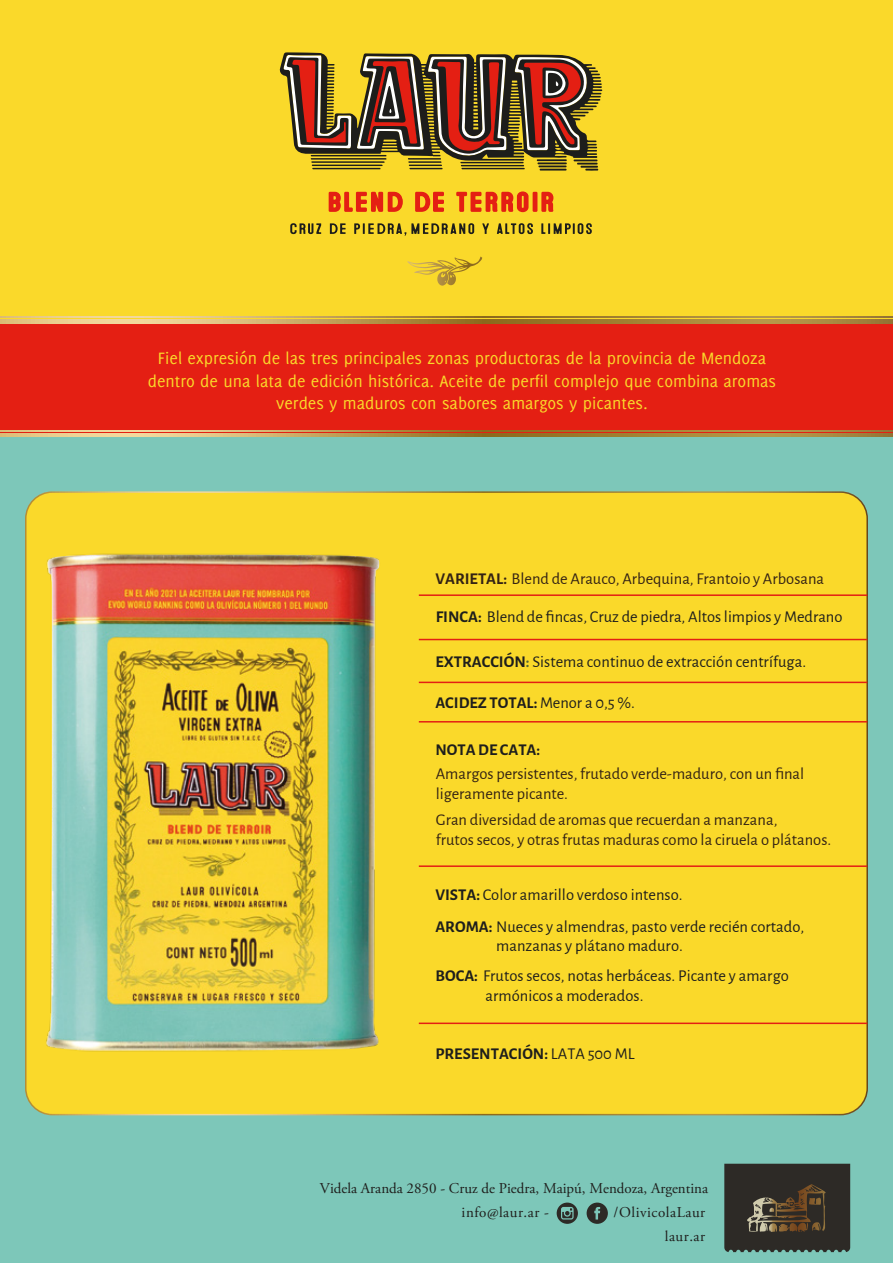
<style>
.page{position:relative;width:893px;height:1263px;background:#fff}
.page>*{position:absolute;margin:0;border:0;box-sizing:border-box;transform-origin:0 0}
.t1{font:18px/22.6px "Delicious";color:#fad92a;text-align:center}
.t2{font:16.5px/31.5px "Alegreya Sans";letter-spacing:.005em;color:#1e1e1c}
.t3{font:16.5px/19.8px "Alegreya Sans";color:#332214}
.t4{font:700 16.5px "Alegreya Sans";color:#1e1e1c}
.t5{font:15px "Adobe Garamond Pro";color:#1f1f1d}
.t6{font:15px "Adobe Garamond Pro";letter-spacing:.035em;color:#1f1f1d}
.s1{font-weight:700}
.s2{font-weight:700;color:#536535}
.s3{font-weight:400}
</style>
<div class="page">
<div style="left:0;top:437px;width:893px;height:826px;background:#7dc7b9"></div>
<div style="left:26px;top:492px;width:841px;height:622px;background:#fad92a;border-radius:27px"></div>
<div style="left:0;top:319px;width:893px;height:116px;background:#e41f13"></div>
<div style="left:0;top:0;width:893px;height:320px;background:#fad92a"></div>
<svg style="left:724px;top:1164px;width:126px;height:88px"></svg>
<hr style="left:419px;top:594px;width:448px;height:2px;background:#e41f13">
<hr style="left:419px;top:639px;width:448px;height:1px;background:#e41f13">
<hr style="left:419px;top:682px;width:448px;height:1px;background:#e41f13">
<hr style="left:419px;top:721px;width:448px;height:1px;background:#e41f13">
<hr style="left:419px;top:865px;width:448px;height:2px;background:#e41f13">
<hr style="left:419px;top:1022px;width:448px;height:2px;background:#e41f13">
<img style="left:25px;top:503px;width:396px;height:586px">
<svg style="left:587px;top:1202px;width:21px;height:22px"></svg>
<svg style="left:557px;top:1202px;width:21px;height:22px"></svg>
<svg style="left:329px;top:192px;width:74px;height:20px"></svg>
<svg style="left:415px;top:192px;width:29px;height:20px"></svg>
<svg style="left:456px;top:191px;width:72px;height:21px"></svg>
<hr style="left:533px;top:192px;width:4px;height:19px;background:#e41f13">
<svg style="left:541px;top:192px;width:12px;height:20px"></svg>
<svg style="left:290px;top:223px;width:31px;height:11px"></svg>
<svg style="left:330px;top:223px;width:16px;height:11px"></svg>
<svg style="left:482px;top:223px;width:7px;height:11px"></svg>
<svg style="left:497px;top:223px;width:36px;height:11px"></svg>
<svg style="left:541px;top:223px;width:51px;height:11px"></svg>
<svg style="left:354px;top:223px;width:120px;height:13px"></svg>
<svg style="left:279px;top:52px;width:323px;height:119px"></svg>
<svg style="left:407px;top:257px;width:75px;height:29px"></svg>
<svg style="left:0;top:430px;width:893px;height:2px"></svg>
<svg style="left:0;top:433px;width:893px;height:4px"></svg>
<svg style="left:0;top:316px;width:893px;height:2px"></svg>
<svg style="left:0;top:319px;width:893px;height:4px"></svg>
<p class="t1" style="left:148px;top:347px;width:630px">Fiel expresión de las tres principales zonas productoras de la provincia de Mendoza dentro de una lata de edición histórica. Aceite de perfil complejo que combina aromas verdes y maduros con sabores amargos y picantes.</p>
<p class="t3" style="left:435px;top:568px;width:390px"><span class="s1">VARIETAL:</span> Blend de Arauco, Arbequina, Frantoio y Arbosana</p>
<p class="t2" style="left:436px;top:600px;width:408px"><span class="s1">FINCA:</span> Blend de fincas, Cruz de piedra, Altos limpios y Medrano</p>
<p class="t2" style="left:435px;top:645px;width:372px"><span class="s1">EXTRACCIÓN</span><span class="s2">:</span> Sistema continuo de extracción centrífuga.</p>
<p class="t4" style="left:435px;top:690px;width:201px">ACIDEZ TOTAL: <span class="s3">Menor a 0,5 %.</span></p>
<p class="t4" style="left:435px;top:738px;width:106px">NOTA DE CATA:</p>
<p class="t3" style="left:436px;top:763px;width:370px">Amargos persistentes, frutado verde-maduro, con un final ligeramente picante.</p>
<p class="t3" style="left:436px;top:809px;width:397px">Gran diversidad de aromas que recuerdan a manzana,<br>frutos secos, y otras frutas maduras como la ciruela o plátanos.</p>
<p class="t2" style="left:435px;top:878px;width:370px"><span class="s1">VISTA:</span> Color amarillo verdoso intenso.<br><span class="s1">AROMA:</span> Nueces y almendras, pasto verde recién cortado,</p>
<p class="t2" style="left:436px;top:930px;width:355px;line-height:29.8px;text-indent:61px">manzanas y plátano maduro.<br><span class="s1">BOCA:</span> Frutos secos, notas herbáceas. Picante y amargo</p>
<p class="t2" style="left:486px;top:979px;width:159px">armónicos a moderados.</p>
<p class="t4" style="left:435px;top:1041px;width:201px">PRESENTACIÓN: <span class="s3">LATA 500 ML</span></p>
<p class="t5" style="left:320px;top:1179px;width:390px">Videla Aranda 2850 - Cruz de Piedra, Maipú, Mendoza, Argentina</p>
<p class="t5" style="left:665px;top:1227px;width:42px">laur.ar</p>
<p class="t6" style="left:462px;top:1203px;width:89px">info@laur.ar -</p>
<p class="t6" style="left:614px;top:1203px;width:93px">/OlivicolaLaur</p>
</div>
